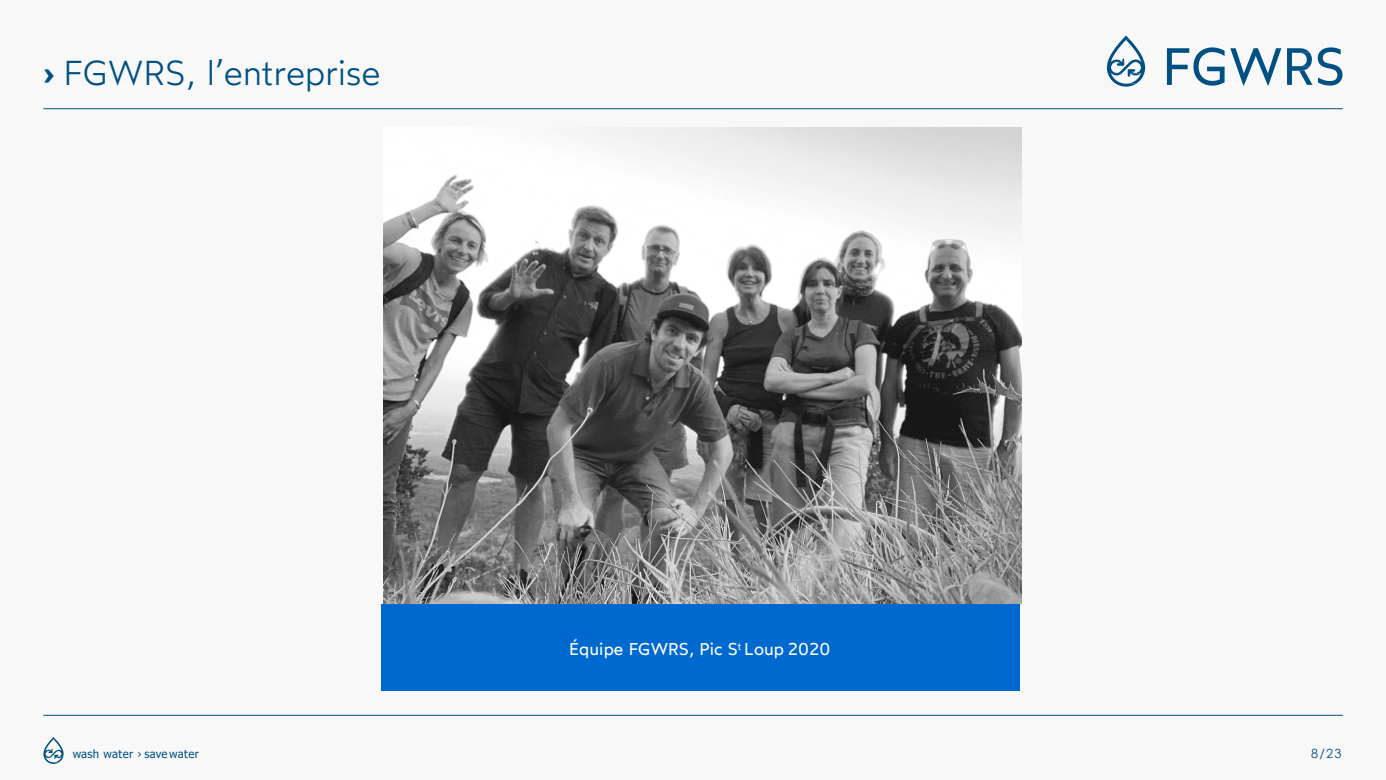
<style>
.page{position:relative;width:1386px;height:780px;background:#fff}
.page>*{position:absolute;margin:0;border:0;box-sizing:border-box;transform-origin:0 0}
.t1{font:300 34.56px "Wotfard";letter-spacing:-.01em;color:#005083}
.t2{font:17.15px "Wotfard";letter-spacing:.005em;color:#fff}
.t3{font:12.69px "Century Gothic";color:#005083}
.t4{font:11.38px "Tahoma";letter-spacing:.025em;color:#005082}
.s1{font-weight:600}
</style>
<div class="page">
<div style="left:0;top:0;width:1385px;height:779px;background:#f8f8f8"></div>
<svg style="left:43px;top:737px;width:21px;height:26px"></svg>
<hr style="left:43px;top:108px;width:1299px;height:1px;background:#005083">
<hr style="left:43px;top:714px;width:1299px;height:1px;background:#005083">
<svg style="left:1166px;top:47px;width:58px;height:39px"></svg>
<svg style="left:1230px;top:47px;width:112px;height:39px"></svg>
<svg style="left:1106px;top:35px;width:38px;height:52px"></svg>
<img style="left:383px;top:127px;width:638px;height:476px">
<div style="left:380px;top:604px;width:639px;height:86px;background:#0069d0"></div>
<h2 class="t1" style="left:43px;top:51px;width:339px"><span class="s1">›</span> FGWRS, l’entreprise</h2>
<p class="t2" style="left:569px;top:637px;width:263px">Équipe FGWRS, Pic S<sup>t</sup> Loup 2020</p>
<p class="t4" style="left:73px;top:745px;width:128px">wash water › savewater</p>
<p class="t3" style="left:1311px;top:744px;width:32px">8/23</p>
</div>
